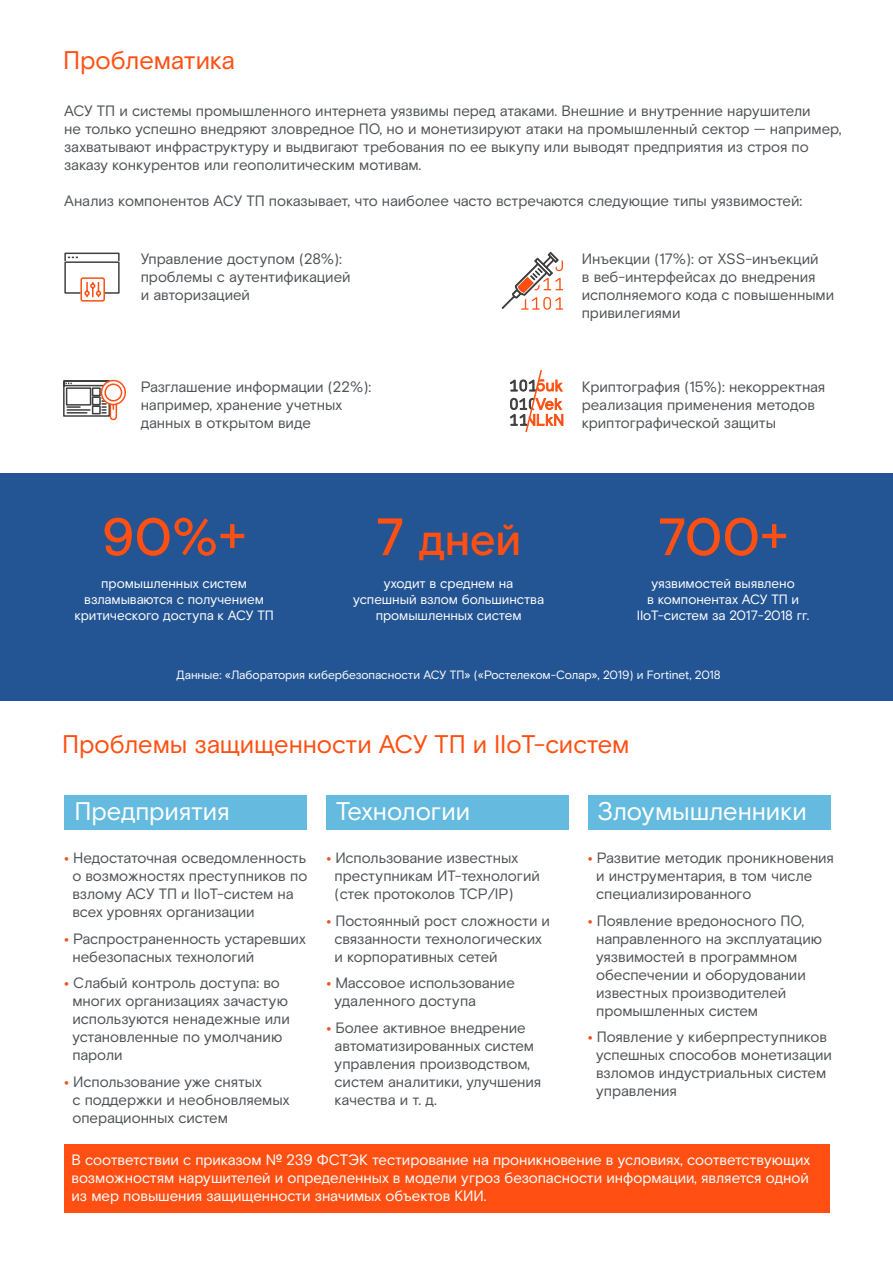
<style>
.page{position:relative;width:893px;height:1263px;background:#fff}
.page>*{position:absolute;margin:0;border:0;box-sizing:border-box;transform-origin:0 0}
.t1{font:500 52.5px "Rostelecom Basis";color:#ff4f12}
.t2{font:500 45px "Rostelecom Basis";color:#ff4f12}
.t3{font:25.5px "Rostelecom Basis";letter-spacing:-.005em;color:#ff4f12}
.t4{font:25.5px "Rostelecom Basis";letter-spacing:-.005em;color:#fff}
.t5{font:15px/18px "Rostelecom Basis";letter-spacing:-.005em;color:#4f5356}
.t6{font:15px/18px "Rostelecom Basis";letter-spacing:-.005em;color:#fff;text-align:justify}
.t7{font:13.5px/16.2px "Rostelecom Basis";letter-spacing:-.005em;color:#fff;text-align:center}
.t8{font:12px "Rostelecom Basis";letter-spacing:-.005em;color:#fff}
.s1{font-size:52.5px}
.s2{font-weight:700;color:#f05123}
</style>
<div class="page">
<div style="left:0;top:473px;width:893px;height:227px;background:#235493"></div>
<div style="left:64px;top:1144px;width:766px;height:69px;background:#ff4f12"></div>
<div style="left:64px;top:795px;width:243px;height:34px;background:#65bbdf"></div>
<div style="left:326px;top:795px;width:243px;height:34px;background:#65bbdf"></div>
<div style="left:588px;top:795px;width:242px;height:34px;background:#65bbdf"></div>
<svg style="left:64px;top:252px;width:56px;height:50px"></svg>
<svg style="left:510px;top:370px;width:53px;height:63px"></svg>
<svg style="left:63px;top:379px;width:63px;height:42px"></svg>
<svg style="left:501px;top:252px;width:62px;height:58px"></svg>
<h3 class="t3" style="left:63px;top:45px;width:173px">Проблематика</h3>
<p class="t5" style="left:64px;top:102px;width:779px">АСУ ТП и системы промышленного интернета уязвимы перед атаками. Внешние и внутренние нарушители<br>не только успешно внедряют зловредное ПО, но и монетизируют атаки на промышленный сектор — например, захватывают инфраструктуру и выдвигают требования по ее выкупу или выводят предприятия из строя по заказу конкурентов или геополитическим мотивам.</p>
<p class="t5" style="left:64px;top:192px;width:740px">Анализ компонентов АСУ ТП показывает, что наиболее часто встречаются следующие типы уязвимостей:</p>
<p class="t5" style="left:141px;top:250px;width:211px">Управление доступом (28%): проблемы с аутентификацией и авторизацией</p>
<p class="t5" style="left:141px;top:378px;width:232px">Разглашение информации (22%): например, хранение учетных данных в открытом виде</p>
<h1 class="t1" style="left:102px;top:506px;width:146px">90%+</h1>
<p class="t7" style="left:74px;top:575px;width:201px">промышленных систем взламываются с получением критического доступа к АСУ ТП</p>
<h2 class="t2" style="left:376px;top:513px;width:147px"><span class="s1">7</span> дней</h2>
<p class="t7" style="left:353px;top:575px;width:192px">уходит в среднем на успешный взлом большинства промышленных систем</p>
<p class="t5" style="left:582px;top:250px;width:254px">Инъекции (17%): от XSS-инъекций<br>в веб-интерфейсах до внедрения исполняемого кода с повышенными привилегиями</p>
<p class="t5" style="left:582px;top:378px;width:245px">Криптография (15%): некорректная реализация применения методов криптографической защиты</p>
<h1 class="t1" style="left:658px;top:506px;width:132px">700+</h1>
<p class="t7" style="left:637px;top:575px;width:174px">уязвимостей выявлено<br>в компонентах АСУ ТП и<br>IIoT-систем за 2017-2018 гг.</p>
<p class="t8" style="left:177px;top:668px;width:546px">Данные: «Лаборатория кибербезопасности АСУ ТП» («Ростелеком-Солар», 2019) и Fortinet, 2018</p>
<h3 class="t3" style="left:62px;top:729px;width:569px">Проблемы защищенности АСУ ТП и IIoT-систем</h3>
<h3 class="t4" style="left:74px;top:796px;width:157px">Предприятия</h3>
<h3 class="t4" style="left:336px;top:796px;width:135px">Технологии</h3>
<h3 class="t4" style="left:597px;top:796px;width:211px">Злоумышленники</h3>
<p class="t5" style="left:72px;top:849px;width:236px;text-indent:-8px"><span class="s2">•</span> Недостаточная осведомленность о возможностях преступников по взлому АСУ ТП и IIoT-систем на всех уровнях организации</p>
<p class="t5" style="left:72px;top:930px;width:235px;text-indent:-8px"><span class="s2">•</span> Распространенность устаревших небезопасных технологий</p>
<p class="t5" style="left:72px;top:974px;width:219px;text-indent:-8px"><span class="s2">•</span> Слабый контроль доступа: во многих организациях зачастую используются ненадежные или установленные по умолчанию пароли</p>
<p class="t5" style="left:72px;top:1073px;width:219px;text-indent:-8px"><span class="s2">•</span> Использование уже снятых<br>с поддержки и необновляемых операционных систем</p>
<p class="t5" style="left:335px;top:849px;width:207px;text-indent:-8px"><span class="s2">•</span> Использование известных преступникам ИТ-технологий (стек протоколов TCP/IP)</p>
<p class="t5" style="left:335px;top:912px;width:217px;text-indent:-8px"><span class="s2">•</span> Постоянный рост сложности и связанности технологических и корпоративных сетей</p>
<p class="t5" style="left:335px;top:974px;width:182px;text-indent:-8px"><span class="s2">•</span> Массовое использование удаленного доступа</p>
<p class="t5" style="left:335px;top:1019px;width:208px;text-indent:-8px"><span class="s2">•</span> Более активное внедрение автоматизированных систем управления производством, систем аналитики, улучшения качества и т. д.</p>
<p class="t5" style="left:596px;top:849px;width:239px;text-indent:-8px"><span class="s2">•</span> Развитие методик проникновения и инструментария, в том числе специализированного</p>
<p class="t5" style="left:596px;top:912px;width:227px;text-indent:-8px"><span class="s2">•</span> Появление вредоносного ПО, направленного на эксплуатацию уязвимостей в программном обеспечении и оборудовании известных производителей промышленных систем</p>
<p class="t5" style="left:596px;top:1028px;width:237px;text-indent:-8px"><span class="s2">•</span> Появление у киберпреступников успешных способов монетизации взломов индустриальных систем управления</p>
<p class="t6" style="left:72px;top:1151px;width:740px">В соответствии с приказом № 239 ФСТЭК тестирование на проникновение в условиях, соответствующих возможностям нарушителей и определенных в модели угроз безопасности информации, является одной из мер повышения защищенности значимых объектов КИИ.</p>
</div>
